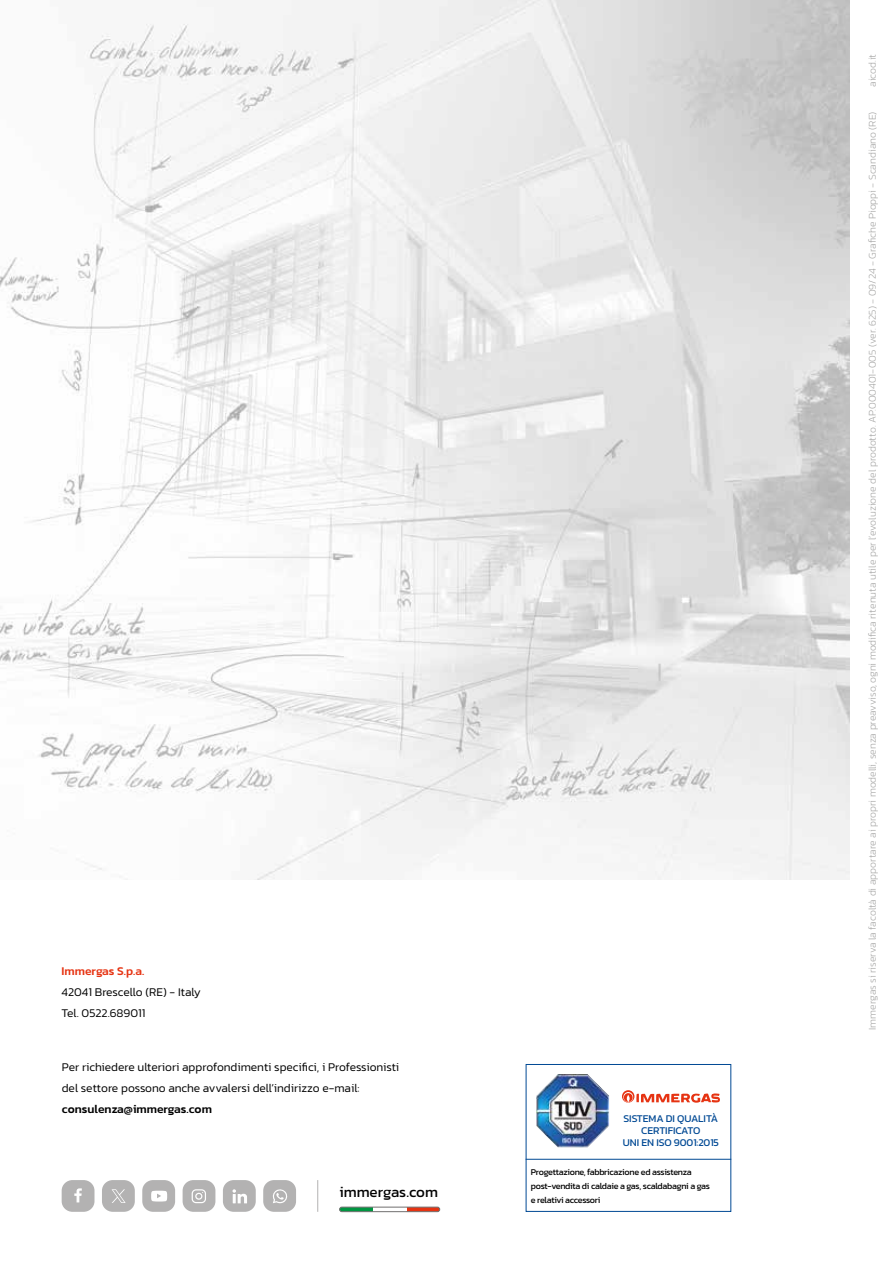
<style>
.page{position:relative;width:893px;height:1263px;background:#fff}
.page>*{position:absolute;margin:0;border:0;box-sizing:border-box;transform-origin:0 0}
.t1{font:15.15px "Kanit";color:#000}
.t2{font:300 12px/21px "Kanit";color:#000}
.t3{font:500 12px "Kanit";color:#000}
.t4{font:500 12px "Kanit";color:#e63312}
.t5{font:200 10.5px "Kanit";color:#9d9d9c}
.t6{font:10.5px/12px "Kanit";letter-spacing:-.01em;color:#004994;text-align:center}
.t7{font:9px/14px "Kanit";letter-spacing:-.03em;color:#000}
</style>
<div class="page">
<img style="left:0;top:0;width:849px;height:879px">
<hr style="left:340px;top:1207px;width:33px;height:4px;background:#009641">
<hr style="left:406px;top:1207px;width:34px;height:4px;background:#e63312">
<div style="left:339px;top:1207px;width:101px;height:5px;border:1px solid #706f6f;border-radius:2px"></div>
<hr style="left:317px;top:1180px;width:1px;height:32px;background:#b3b2b2">
<div style="left:142px;top:1180px;width:33px;height:32px;background:#b3b2b2;border-radius:11px"></div>
<div style="left:183px;top:1180px;width:32px;height:32px;background:#b3b2b2;border-radius:11px"></div>
<svg style="left:192px;top:1189px;width:14px;height:14px"></svg>
<div style="left:62px;top:1180px;width:32px;height:32px;background:#b3b2b2;border-radius:11px"></div>
<svg style="left:74px;top:1188px;width:8px;height:14px"></svg>
<div style="left:223px;top:1180px;width:33px;height:32px;background:#b3b2b2;border-radius:11px"></div>
<svg style="left:232px;top:1189px;width:15px;height:14px"></svg>
<div style="left:102px;top:1180px;width:33px;height:32px;background:#b3b2b2;border-radius:11px"></div>
<svg style="left:112px;top:1189px;width:14px;height:14px"></svg>
<div style="left:263px;top:1180px;width:33px;height:32px;background:#b3b2b2;border-radius:11px"></div>
<svg style="left:273px;top:1189px;width:15px;height:14px"></svg>
<svg style="left:151px;top:1190px;width:16px;height:11px"></svg>
<div style="left:526px;top:1064px;width:205px;height:148px;border:1px solid #004994"></div>
<hr style="left:526px;top:1159px;width:205px;height:1px;background:#004994">
<svg style="left:622px;top:1090px;width:98px;height:13px"></svg>
<img style="left:536px;top:1074px;width:73px;height:73px">
<p class="t4" style="left:62px;top:961px;width:84px">Immergas S.p.a.</p>
<p class="t2" style="left:62px;top:981px;width:141px">42041 Brescello (RE) - Italy<br>Tel. 0522.689011</p>
<p class="t2" style="left:62px;top:1056px;width:339px">Per richiedere ulteriori approfondimenti specifici, i Professionisti del settore possono anche avvalersi dell’indirizzo e-mail:</p>
<p class="t3" style="left:62px;top:1100px;width:152px">consulenza@immergas.com</p>
<h1 class="t1" style="left:339px;top:1181px;width:100px">immergas.com</h1>
<p class="t6" style="left:623px;top:1112px;width:98px">SISTEMA DI QUALITÀ<br>CERTIFICATO<br>UNI EN ISO 9001:2015</p>
<p class="t7" style="left:531px;top:1164px;width:181px">Progettazione, fabbricazione ed assistenza post-vendita di caldaie a gas, scaldabagni a gas e relativi accessori</p>
<p class="t5" style="left:865px;top:87px;width:35px;rotate:-90deg">aicod.it</p>
<p class="t5" style="left:865px;top:1030px;width:919px;rotate:-90deg">Immergas si riserva la facoltà di apportare ai propri modelli, senza preavviso, ogni modifica ritenuta utile per l’evoluzione del prodotto. AP.000401-005 (ver. 625) - 09/24 - Grafiche Pioppi - Scandiano (RE)</p>
</div>
